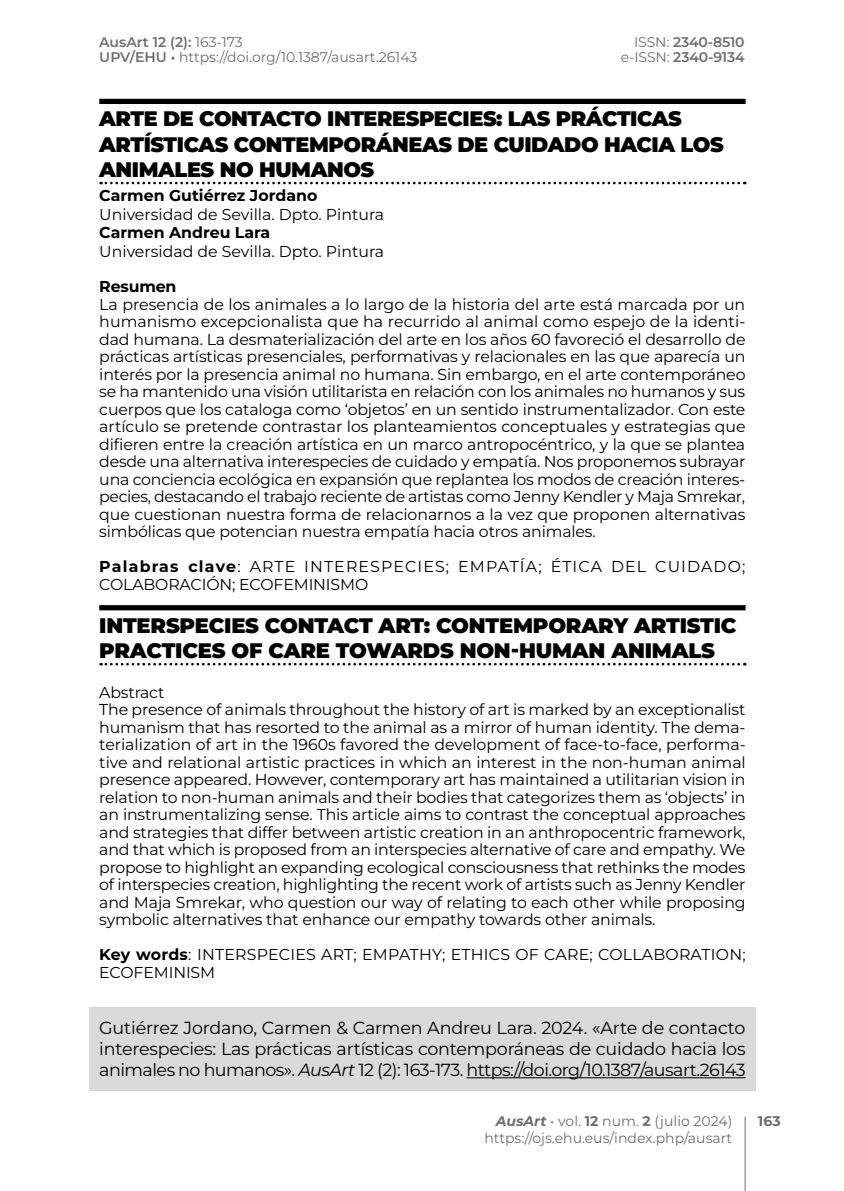
<style>
.page{position:relative;width:844px;height:1191px;background:#fff}
.page>*{position:absolute;margin:0;border:0;box-sizing:border-box;transform-origin:0 0}
.t1{font:900 21px/25.2px "Montserrat";letter-spacing:-.02em;color:#000}
.t2{font:17.5px/21px "Montserrat";letter-spacing:-.03em;color:#000;text-align:justify}
.t3{font:15.75px/17.5px "Montserrat";letter-spacing:-.01em;color:#000;text-align:justify}
.t4{font:15.75px/17.5px "Montserrat";letter-spacing:.06em;color:#000}
.t5{font:15.75px/17.5px "Montserrat";letter-spacing:.015em;color:#000}
.t6{font:700 15.75px "Montserrat";color:#000}
.t7{font:14px/15.8px "Montserrat";color:#706f6f}
.t8{font:600 14px/15.8px "Montserrat";letter-spacing:-.01em;color:#706f6f;text-align:right}
.t9{font:700 14px "Montserrat";color:#706f6f}
.s1{font-weight:600}
.s2{font-weight:400}
.s3{font-weight:700}
.s4{font-style:italic}
.s5{font-weight:700;font-style:italic}
</style>
<div class="page">
<hr style="left:744px;top:1116px;width:1px;height:75px;background:#706f6f">
<div style="left:99px;top:99px;width:646px;height:5px;background:#000"></div>
<svg style="left:101px;top:182px;width:644px;height:2px"></svg>
<div style="left:99px;top:605px;width:646px;height:5px;background:#000"></div>
<svg style="left:101px;top:663px;width:644px;height:2px"></svg>
<div style="left:89px;top:1007px;width:666px;height:83px;background:#dadada"></div>
<hr style="left:466px;top:1077px;width:279px;height:1px;background:#000">
<p class="t7" style="left:99px;top:33px;width:319px"><span class="s1">AusArt 12 (2):</span> 163-173<br><span class="s1">UPV/EHU •</span> https://doi.org/10.1387/ausart.26143</p>
<p class="t8" style="left:620px;top:33px;width:125px"><span class="s2">ISSN:</span> 2340-8510 <span class="s2">e-ISSN:</span> 2340-9134</p>
<h1 class="t1" style="left:99px;top:106px;width:625px">ARTE DE CONTACTO INTERESPECIES: LAS PRÁCTICAS<br>ARTÍSTICAS CONTEMPORÁNEAS DE CUIDADO HACIA LOS<br>ANIMALES NO HUMANOS</h1>
<p class="t6" style="left:99px;top:184px;width:219px">Carmen Gutiérrez Jordano</p>
<p class="t3" style="left:99px;top:205px;width:286px">Universidad de Sevilla. Dpto. Pintura</p>
<p class="t6" style="left:99px;top:222px;width:172px">Carmen Andreu Lara</p>
<p class="t3" style="left:99px;top:243px;width:286px">Universidad de Sevilla. Dpto. Pintura</p>
<p class="t6" style="left:99px;top:276px;width:79px">Resumen</p>
<p class="t3" style="left:99px;top:295px;width:647px">La presencia de los animales a lo largo de la historia del arte está marcada por un humanismo excepcionalista que ha recurrido al animal como espejo de la identi&shy;dad humana. La desmaterialización del arte en los años 60 favoreció el desarrollo de prácticas artísticas presenciales, performativas y relacionales en las que aparecía un interés por la presencia animal no humana. Sin embargo, en el arte contemporáneo se ha mantenido una visión utilitarista en relación con los animales no humanos y sus cuerpos que los cataloga como ‘objetos’ en un sentido instrumentalizador. Con este artículo se pretende contrastar los planteamientos conceptuales y estrategias que difieren entre la creación artística en un marco antropocéntrico, y la que se plantea desde una alternativa interespecies de cuidado y empatía. Nos proponemos subrayar una conciencia ecológica en expansión que replantea los modos de creación interes&shy;pecies, destacando el trabajo reciente de artistas como Jenny Kendler y Maja Smrekar, que cuestionan nuestra forma de relacionarnos a la vez que proponen alternativas simbólicas que potencian nuestra empatía hacia otros animales.</p>
<p class="t4" style="left:99px;top:557px;width:647px"><span class="s3">Palabras clave</span>: ARTE INTERESPECIES; EMPATÍA; ÉTICA DEL CUIDADO;<br>COLABORACIÓN; ECOFEMINISMO</p>
<h1 class="t1" style="left:99px;top:612px;width:638px">INTERSPECIES CONTACT ART: CONTEMPORARY ARTISTIC<br>PRACTICES OF CARE TOWARDS NON-HUMAN ANIMALS</h1>
<p class="t3" style="left:99px;top:683px;width:648px;text-align:left">Abstract<br>The presence of animals throughout the history of art is marked by an exceptionalist humanism that has resorted to the animal as a mirror of human identity. The dema&shy;terialization of art in the 1960s favored the development of face-to-face, performa&shy;tive and relational artistic practices in which an interest in the non-human animal presence appeared. However, contemporary art has maintained a utilitarian vision in relation to non-human animals and their bodies that categorizes them as ‘objects’ in an instrumentalizing sense. This article aims to contrast the conceptual approaches and strategies that differ between artistic creation in an anthropocentric framework, and that which is proposed from an interspecies alternative of care and empathy. We propose to highlight an expanding ecological consciousness that rethinks the modes of interspecies creation, highlighting the recent work of artists such as Jenny Kendler and Maja Smrekar, who question our way of relating to each other while proposing symbolic alternatives that enhance our empathy towards other animals.</p>
<p class="t5" style="left:99px;top:945px;width:647px"><span class="s3">Key words</span>: INTERSPECIES ART; EMPATHY; ETHICS OF CARE; COLLABORATION;<br>ECOFEMINISM</p>
<p class="t2" style="left:99px;top:1016px;width:648px">Gutiérrez Jordano, Carmen &amp; Carmen Andreu Lara. 2024. «Arte de contacto interespecies: Las prácticas artísticas contemporáneas de cuidado hacia los animales no humanos». <span class="s4">AusArt</span> 12 (2): 163-173. https://doi.org/10.1387/ausart.26143</p>
<p class="t7" style="left:495px;top:1113px;width:238px"><span class="s5">AusArt</span> • vol. <span class="s3">12</span> num. <span class="s3">2</span> (julio 2024)</p>
<p class="t9" style="left:757px;top:1112px;width:24px">163</p>
<p class="t7" style="left:484px;top:1130px;width:249px">https://ojs.ehu.eus/index.php/ausart</p>
</div>
